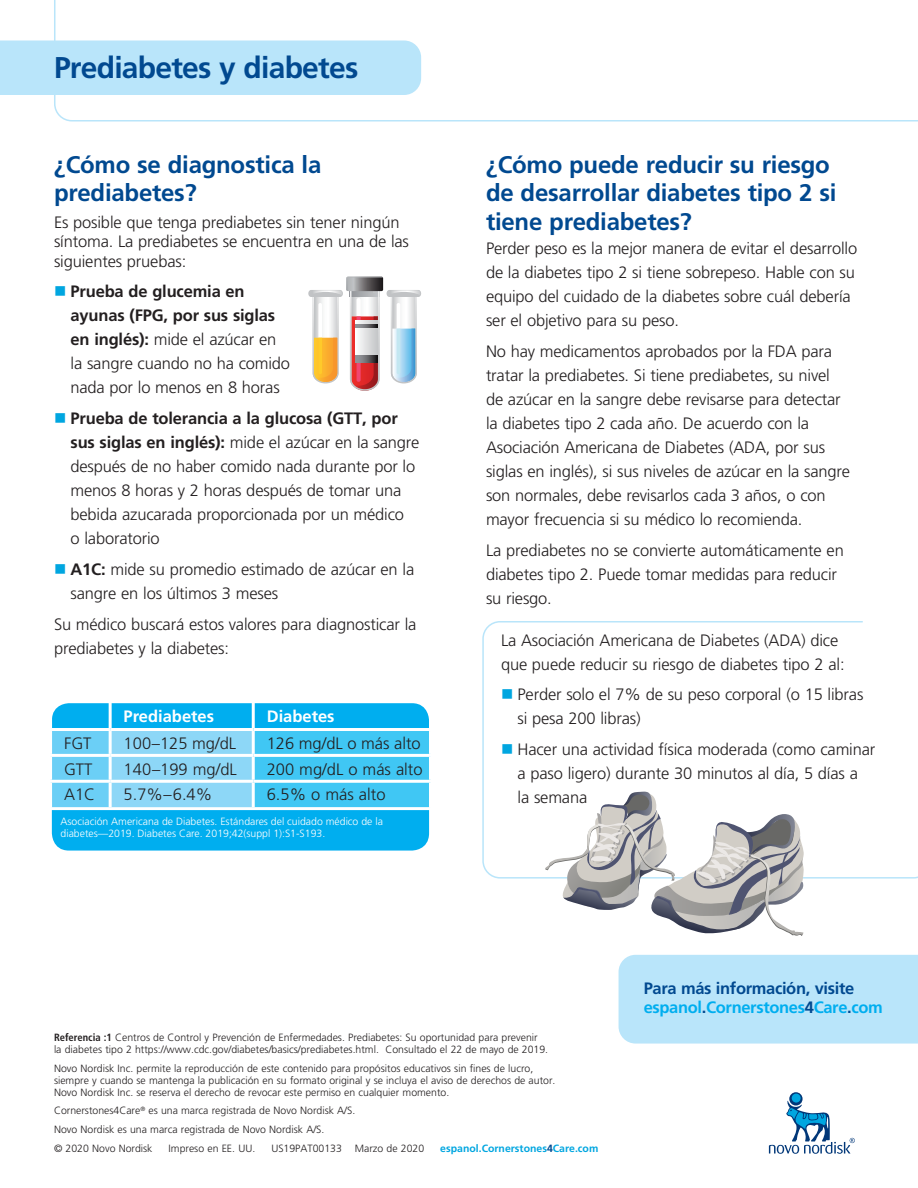
<style>
.page{position:relative;width:918px;height:1188px;background:#fff}
.page>*{position:absolute;margin:0;border:0;box-sizing:border-box;transform-origin:0 0}
.t1{font:700 30px "Frutiger";letter-spacing:-.025em;color:#014990}
.Text{font:700 24px/28.8px "Frutiger";letter-spacing:-.01em;color:#014990}
.Text-2{font:300 16.5px/24px "Frutiger";letter-spacing:-.01em;color:#231f20}
.t2{font:700 16.5px/19.5px "Frutiger";letter-spacing:-.02em;color:#014990}
.t3{font:700 16.5px "Frutiger";color:#fff}
.Text-3{font:300 10.5px/12px "Frutiger";color:#231f20}
.t4{font:300 10.5px/12.6px "Frutiger";color:#fff}
.Text-4{font:700 10.5px "Frutiger";color:#00a6e0}
.s1{color:#00a6e0}
.s2{font-weight:700}
.s3{color:#00aeef}
.s4{font-weight:700;font-stretch:condensed}
.s5{color:#014990}
</style>
<div class="page">
<svg style="left:482px;top:621px;width:436px;height:258px"></svg>
<svg style="left:789px;top:1092px;width:14px;height:14px"></svg>
<div style="left:792px;top:1094px;width:9px;height:9px;background:#00a6e0;border-radius:50%"></div>
<svg style="left:769px;top:1100px;width:86px;height:54px"></svg>
<svg style="left:54px;top:0;width:864px;height:122px"></svg>
<div style="left:0;top:40px;width:421px;height:55px;background:#b9e5fa"></div>
<div style="left:52px;top:703px;width:377px;height:148px;background:#00aeef;border-radius:17px"></div>
<svg style="left:52px;top:731px;width:377px;height:76px;background:#64cef5"></svg>
<hr style="left:109px;top:783px;width:3px;height:24px;background:#fff">
<hr style="left:252px;top:783px;width:3px;height:24px;background:#fff">
<hr style="left:49px;top:754px;width:61px;height:3px;background:#fff">
<hr style="left:110px;top:754px;width:143px;height:3px;background:#fff">
<hr style="left:109px;top:757px;width:3px;height:23px;background:#fff">
<hr style="left:253px;top:754px;width:179px;height:3px;background:#fff">
<hr style="left:252px;top:757px;width:3px;height:23px;background:#fff">
<hr style="left:49px;top:780px;width:61px;height:3px;background:#fff">
<hr style="left:110px;top:780px;width:143px;height:3px;background:#fff">
<hr style="left:253px;top:780px;width:179px;height:3px;background:#fff">
<hr style="left:109px;top:703px;width:3px;height:25px;background:#fff">
<hr style="left:252px;top:703px;width:3px;height:25px;background:#fff">
<hr style="left:49px;top:728px;width:61px;height:3px;background:#fff">
<hr style="left:110px;top:728px;width:143px;height:3px;background:#fff">
<hr style="left:109px;top:731px;width:3px;height:23px;background:#fff">
<hr style="left:253px;top:728px;width:179px;height:3px;background:#fff">
<hr style="left:252px;top:731px;width:3px;height:23px;background:#fff">
<hr style="left:50px;top:807px;width:382px;height:3px;background:#fff">
<svg style="left:308px;top:277px;width:113px;height:114px"></svg>
<svg style="left:545px;top:792px;width:260px;height:144px"></svg>
<div style="left:619px;top:955px;width:299px;height:89px;background:#b9e5fa"></div>
<p class="t1" style="left:54px;top:50px;width:306px">Prediabetes y diabetes</p>
<p class="Text" style="left:54px;top:150px;width:269px">¿Cómo se diagnostica la prediabetes?</p>
<p class="Text-2" style="left:54px;top:212px;width:357px;line-height:19.5px">Es posible que tenga prediabetes sin tener ningún síntoma. La prediabetes se encuentra en una de las siguientes pruebas:</p>
<p class="Text-2" style="left:71px;top:280px;width:221px;text-indent:-17px"><span class="s1">■</span> <span class="s2">Prueba de glucemia en ayunas (FPG, por sus siglas en inglés):</span> mide el azúcar en la sangre cuando no ha comido nada por lo menos en 8 horas</p>
<p class="Text-2" style="left:71px;top:407px;width:350px;text-indent:-17px"><span class="s1">■</span> <span class="s2">Prueba de tolerancia a la glucosa (GTT, por sus siglas en inglés):</span> mide el azúcar en la sangre después de no haber comido nada durante por lo menos 8 horas y 2 horas después de tomar una bebida azucarada proporcionada por un médico<br>o laboratorio</p>
<p class="Text-2" style="left:71px;top:557px;width:345px;text-indent:-17px"><span class="s1">■</span> <span class="s2">A1C:</span> mide su promedio estimado de azúcar en la sangre en los últimos 3 meses</p>
<p class="Text-2" style="left:54px;top:612px;width:364px">Su médico buscará estos valores para diagnosticar la prediabetes y la diabetes:</p>
<p class="t3" style="left:124px;top:706px;width:92px">Prediabetes</p>
<p class="t3" style="left:267px;top:706px;width:69px">Diabetes</p>
<p class="Text-2" style="left:64px;top:731px;width:29px">FGT</p>
<p class="Text-2" style="left:124px;top:731px;width:114px">100–125 mg/dL</p>
<p class="Text-2" style="left:267px;top:731px;width:156px">126 mg/dL o más alto</p>
<p class="Text-2" style="left:64px;top:757px;width:30px">GTT</p>
<p class="Text-2" style="left:124px;top:757px;width:115px">140–199 mg/dL</p>
<p class="Text-2" style="left:267px;top:757px;width:157px">200 mg/dL o más alto</p>
<p class="Text-2" style="left:64px;top:783px;width:33px">A1C</p>
<p class="Text-2" style="left:124px;top:783px;width:90px">5.7%–6.4%</p>
<p class="Text-2" style="left:267px;top:783px;width:120px">6.5% o más alto</p>
<p class="t4" style="left:61px;top:815px;width:324px">Asociación Americana de Diabetes. Estándares del cuidado médico de la diabetes—2019. Diabetes Care. 2019;42(suppl 1):S1-S193.</p>
<p class="Text" style="left:486px;top:150px;width:352px">¿Cómo puede reducir su riesgo de desarrollar diabetes tipo 2 si tiene prediabetes?</p>
<p class="Text-2" style="left:486px;top:237px;width:373px">Perder peso es la mejor manera de evitar el desarrollo de la diabetes tipo 2 si tiene sobrepeso. Hable con su equipo del cuidado de la diabetes sobre cuál debería ser el objetivo para su peso.</p>
<p class="Text-2" style="left:486px;top:339px;width:366px">No hay medicamentos aprobados por la FDA para tratar la prediabetes. Si tiene prediabetes, su nivel de azúcar en la sangre debe revisarse para detectar la diabetes tipo 2 cada año. De acuerdo con la Asociación Americana de Diabetes (ADA, por sus siglas en inglés), si sus niveles de azúcar en la sangre son normales, debe revisarlos cada 3 años, o con mayor frecuencia si su médico lo recomienda.</p>
<p class="Text-2" style="left:486px;top:538px;width:359px">La prediabetes no se convierte automáticamente en diabetes tipo 2. Puede tomar medidas para reducir su riesgo.</p>
<p class="Text-2" style="left:501px;top:628px;width:345px">La Asociación Americana de Diabetes (ADA) dice que puede reducir su riesgo de diabetes tipo 2 al:</p>
<p class="Text-2" style="left:518px;top:683px;width:347px;text-indent:-17px"><span class="s1">■</span> Perder solo el 7% de su peso corporal (o 15 libras si pesa 200 libras)</p>
<p class="Text-2" style="left:518px;top:738px;width:359px;text-indent:-17px"><span class="s1">■</span> Hacer una actividad física moderada (como caminar a paso ligero) durante 30 minutos al día, 5 días a<br>la semana</p>
<p class="t2" style="left:644px;top:978px;width:241px">Para más información, visite <span class="s3">espanol</span>.<span class="s3">Cornerstones</span>4<span class="s3">Care</span>.<span class="s3">com</span></p>
<p class="Text-3" style="left:54px;top:1031px;width:496px"><span class="s4">Referencia :1</span> Centros de Control y Prevención de Enfermedades. Prediabetes: Su oportunidad para prevenir<br>la diabetes tipo 2 https://www.cdc.gov/diabetes/basics/prediabetes.html. Consultado el 22 de mayo de 2019.</p>
<p class="Text-3" style="left:54px;top:1062px;width:503px">Novo Nordisk Inc. permite la reproducción de este contenido para propósitos educativos sin fines de lucro, siempre y cuando se mantenga la publicación en su formato original y se incluya el aviso de derechos de autor.<br>Novo Nordisk Inc. se reserva el derecho de revocar este permiso en cualquier momento.</p>
<p class="Text-3" style="left:54px;top:1105px;width:303px">Cornerstones4Care<sup>®</sup> es una marca registrada de Novo Nordisk A/S.</p>
<p class="Text-3" style="left:54px;top:1124px;width:272px">Novo Nordisk es una marca registrada de Novo Nordisk A/S.</p>
<p class="Text-3" style="left:54px;top:1142px;width:100px">© 2020 Novo Nordisk</p>
<p class="Text-3" style="left:169px;top:1142px;width:88px">Impreso en EE. UU.</p>
<p class="Text-3" style="left:271px;top:1142px;width:154px">US19PAT00133 Marzo de 2020</p>
<p class="Text-4" style="left:440px;top:1142px;width:160px">espanol.Cornerstones<span class="s5">4</span>Care.com</p>
</div>
